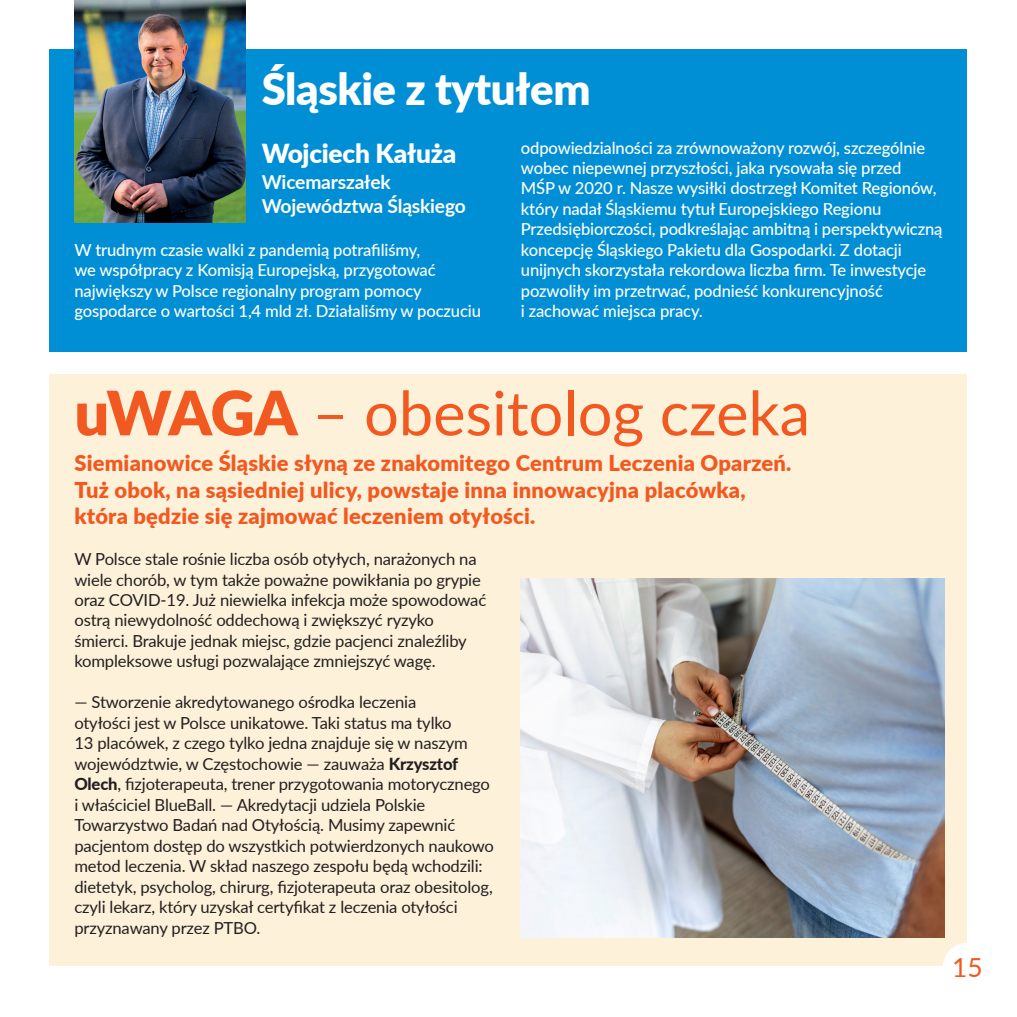
<style>
.page{position:relative;width:1017px;height:1017px;background:#fff}
.page>*{position:absolute;margin:0;border:0;box-sizing:border-box;transform-origin:0 0}
.Nagłówek{font:61.25px "Lato";color:#f15921}
.t1{font:900 43.75px "Lato";letter-spacing:-.01em;color:#fff}
.t2{font:900 26.25px "Lato";letter-spacing:-.01em;color:#fff}
.t3{font:26.25px "Lato";color:#f15921}
.t4{font:900 21.88px/26.2px "Lato";letter-spacing:.01em;color:#f15921}
.t5{font:700 19.25px "Lato";letter-spacing:-.01em;color:#fff}
.t6{font:16.62px/20.5px "Lato";letter-spacing:-.01em;color:#231f20}
.t7{font:500 16.62px/20.5px "Lato";letter-spacing:-.01em;color:#fff}
.s1{font-weight:900}
.s2{font-weight:800}
</style>
<div class="page">
<div style="left:50px;top:50px;width:917px;height:302px;background:#008fd5"></div>
<img style="left:74px;top:0;width:172px;height:222px">
<div style="left:50px;top:375px;width:917px;height:591px;background:#fef1d9"></div>
<img style="left:521px;top:578px;width:423px;height:360px">
<div style="left:943px;top:943px;width:49px;height:49px;background:#fff;border-radius:50%"></div>
<p class="t1" style="left:262px;top:56px;width:330px">Śląskie z tytułem</p>
<p class="t2" style="left:262px;top:133px;width:196px">Wojciech Kałuża</p>
<p class="t5" style="left:262px;top:167px;width:131px">Wicemarszałek</p>
<p class="t5" style="left:262px;top:191px;width:206px">Województwa Śląskiego</p>
<p class="t7" style="left:74px;top:239px;width:408px">W trudnym czasie walki z pandemią potrafiliśmy,<br>we współpracy z Komisją Europejską, przygotować największy w Polsce regionalny program pomocy gospodarce o wartości 1,4 mld zł. Działaliśmy w poczuciu</p>
<p class="t7" style="left:521px;top:137px;width:423px">odpowiedzialności za zrównoważony rozwój, szczególnie wobec niepewnej przyszłości, jaka rysowała się przed<br>MŚP w 2020 r. Nasze wysiłki dostrzegł Komitet Regionów, który nadał Śląskiemu tytuł Europejskiego Regionu Przedsiębiorczości, podkreślając ambitną i perspektywiczną koncepcję Śląskiego Pakietu dla Gospodarki. Z dotacji unijnych skorzystała rekordowa liczba firm. Te inwestycje pozwoliły im przetrwać, podnieść konkurencyjność<br>i zachować miejsca pracy.</p>
<p class="Nagłówek" style="left:74px;top:369px;width:737px"><span class="s1">uWAGA</span> – obesitolog czeka</p>
<p class="t4" style="left:74px;top:449px;width:719px">Siemianowice Śląskie słyną ze znakomitego Centrum Leczenia Oparzeń.<br>Tuż obok, na sąsiedniej ulicy, powstaje inna innowacyjna placówka, która będzie się zajmować leczeniem otyłości.</p>
<p class="t6" style="left:74px;top:548px;width:413px">W Polsce stale rośnie liczba osób otyłych, narażonych na wiele chorób, w tym także poważne powikłania po grypie oraz COVID-19. Już niewielka infekcja może spowodować ostrą niewydolność oddechową i zwiększyć ryzyko śmierci. Brakuje jednak miejsc, gdzie pacjenci znaleźliby kompleksowe usługi pozwalające zmniejszyć wagę.</p>
<p class="t6" style="left:74px;top:691px;width:421px">— Stworzenie akredytowanego ośrodka leczenia<br>otyłości jest w Polsce unikatowe. Taki status ma tylko<br>13 placówek, z czego tylko jedna znajduje się w naszym województwie, w Częstochowie — zauważa <span class="s2">Krzysztof Olech</span>, fizjoterapeuta, trener przygotowania motorycznego i właściciel BlueBall. — Akredytacji udziela Polskie Towarzystwo Badań nad Otyłością. Musimy zapewnić pacjentom dostęp do wszystkich potwierdzonych naukowo metod leczenia. W skład naszego zespołu będą wchodzili: dietetyk, psycholog, chirurg, fizjoterapeuta oraz obesitolog, czyli lekarz, który uzyskał certyfikat z leczenia otyłości przyznawany przez PTBO.</p>
<p class="t3" style="left:952px;top:948px;width:32px">15</p>
</div>
